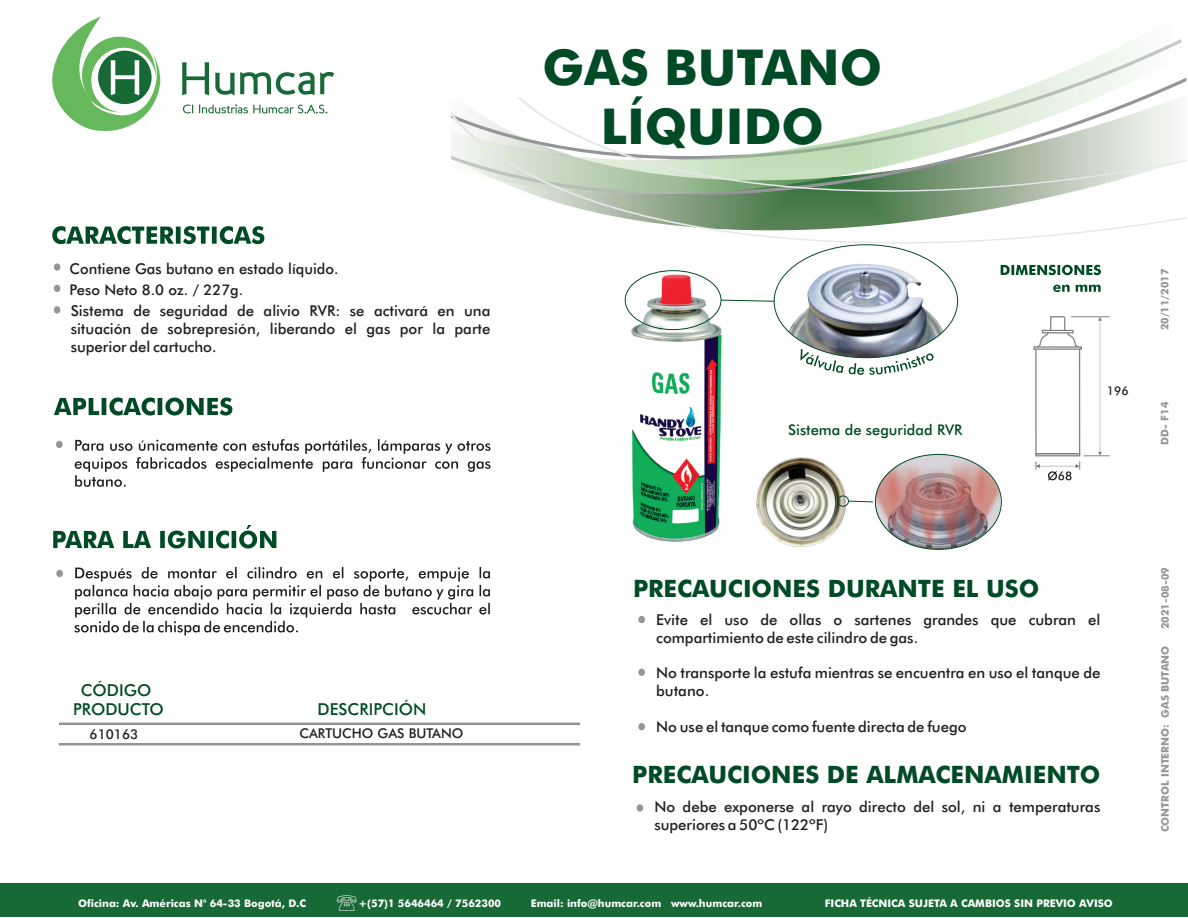
<style>
.page{position:relative;width:1188px;height:918px;background:#fff}
.page>*{position:absolute;margin:0;border:0;box-sizing:border-box;transform-origin:0 0}
.t1{font:700 49.5px/59.4px "Futura BT";color:#004b26;text-align:center}
.t2{font:700 24px "Futura BT";color:#004b26}
.t3{font:500 16.5px/19.8px "Futura BT";color:#004b26;text-align:center}
.t4{font:500 15px/18px "Futura BT";color:#231f20}
.t5{font:500 14.7px "Futura BT";color:#004b26}
.t6{font:500 14.7px "Futura BT";color:#231f20}
.t7{font:500 13.5px "Futura BT";color:#231f20}
.t8{font:500 12px "Futura BT";color:#231f20}
.t9{font:700 10.5px "Futura BT";color:#fff}
.t10{font:700 10.5px "Futura BT";color:#939598}
</style>
<div class="page">
<svg style="left:451px;top:38px;width:736px;height:209px"></svg>
<svg style="left:182px;top:62px;width:27px;height:33px"></svg>
<svg style="left:215px;top:72px;width:119px;height:24px"></svg>
<svg style="left:52px;top:16px;width:109px;height:115px"></svg>
<svg style="left:183px;top:104px;width:145px;height:10px"></svg>
<div style="left:0;top:883px;width:1188px;height:34px;background:#176936"></div>
<svg style="left:1001px;top:265px;width:100px;height:27px"></svg>
<svg style="left:1033px;top:316px;width:77px;height:165px"></svg>
<div style="left:54px;top:263px;width:6px;height:8px;background:#939598;border-radius:50%"></div>
<div style="left:56px;top:441px;width:7px;height:7px;background:#939598;border-radius:50%"></div>
<svg style="left:52px;top:226px;width:212px;height:18px"></svg>
<svg style="left:53px;top:525px;width:223px;height:24px"></svg>
<svg style="left:54px;top:398px;width:178px;height:18px"></svg>
<div style="left:56px;top:570px;width:7px;height:7px;background:#939598;border-radius:50%"></div>
<div style="left:637px;top:804px;width:6px;height:8px;background:#939598;border-radius:50%"></div>
<div style="left:638px;top:616px;width:7px;height:7px;background:#939598;border-radius:50%"></div>
<svg style="left:75px;top:439px;width:416px;height:48px"></svg>
<svg style="left:74px;top:567px;width:416px;height:68px"></svg>
<div style="left:638px;top:669px;width:7px;height:7px;background:#939598;border-radius:50%"></div>
<div style="left:638px;top:723px;width:7px;height:7px;background:#939598;border-radius:50%"></div>
<div style="left:54px;top:285px;width:6px;height:7px;background:#939598;border-radius:50%"></div>
<hr style="left:59px;top:723px;width:521px;height:2px;background:#939598">
<hr style="left:59px;top:743px;width:521px;height:3px;background:#939598">
<img style="left:631px;top:270px;width:91px;height:272px">
<img style="left:789px;top:263px;width:154px;height:86px">
<div style="left:625px;top:270px;width:96px;height:60px;border:1px solid #004b26;border-radius:50%"></div>
<svg style="left:720px;top:299px;width:55px;height:3px"></svg>
<svg style="left:800px;top:349px;width:134px;height:26px"></svg>
<div style="left:54px;top:306px;width:6px;height:8px;background:#939598;border-radius:50%"></div>
<img style="left:757px;top:457px;width:88px;height:90px">
<div style="left:837px;top:496px;width:12px;height:11px;border:1px solid #004b26;border-radius:50%"></div>
<img style="left:875px;top:454px;width:126px;height:95px;border-radius:50%">
<svg style="left:848px;top:500px;width:25px;height:3px"></svg>
<p class="t4" style="left:70px;top:261px;width:270px">Contiene Gas butano en estado líquido.</p>
<p class="t6" style="left:70px;top:284px;width:175px">Peso Neto 8.0 oz. / 227g.</p>
<p class="t4" style="left:71px;top:303px;width:421px;text-align:justify">Sistema de seguridad de alivio RVR: se activará en una situación de sobrepresión, liberando el gas por la parte superior del cartucho.</p>
<h1 class="t1" style="left:543px;top:42px;width:341px">GAS BUTANO<br>LÍQUIDO</h1>
<p class="t5" style="left:788px;top:423px;width:176px">Sistema de seguridad RVR</p>
<p class="t8" style="left:1107px;top:386px;width:23px">196</p>
<p class="t10" style="left:1161px;top:330px;width:63px;rotate:-90deg">20/11/2017</p>
<p class="t10" style="left:1161px;top:445px;width:44px;rotate:-90deg">DD- F14</p>
<p class="t3" style="left:73px;top:681px;width:92px">CÓDIGO<br>PRODUCTO</p>
<p class="t7" style="left:90px;top:729px;width:50px">610163</p>
<p class="t3" style="left:318px;top:701px;width:110px">DESCRIPCIÓN</p>
<p class="t7" style="left:299px;top:728px;width:165px">CARTUCHO GAS BUTANO</p>
<h2 class="t2" style="left:633px;top:579px;width:408px">PRECAUCIONES DURANTE EL USO</h2>
<p class="t4" style="left:656px;top:612px;width:446px">Evite el uso de ollas o sartenes grandes que cubran el compartimiento de este cilindro de gas.</p>
<p class="t4" style="left:656px;top:666px;width:446px">No transporte la estufa mientras se encuentra en uso el tanque de butano.</p>
<p class="t4" style="left:656px;top:720px;width:312px">No use el tanque como fuente directa de fuego</p>
<h2 class="t2" style="left:632px;top:765px;width:470px">PRECAUCIONES DE ALMACENAMIENTO</h2>
<p class="t4" style="left:654px;top:799px;width:448px">No debe exponerse al rayo directo del sol, ni a temperaturas superiores a 50ºC (122ºF)</p>
<p class="t9" style="left:78px;top:899px;width:229px">Oficina: Av. Américas N° 64-33 Bogotá, D.C</p>
<p class="t9" style="left:359px;top:899px;width:144px">+(57)1 5646464 / 7562300</p>
<p class="t9" style="left:531px;top:899px;width:233px">Email: info@humcar.com www.humcar.com</p>
<p class="t9" style="left:825px;top:899px;width:290px">FICHA TÉCNICA SUJETA A CAMBIOS SIN PREVIO AVISO</p>
<p class="t10" style="left:1161px;top:629px;width:64px;rotate:-90deg">2021-08-09</p>
<p class="t10" style="left:1161px;top:832px;width:188px;rotate:-90deg">CONTROL INTERNO: GAS BUTANO</p>
</div>
